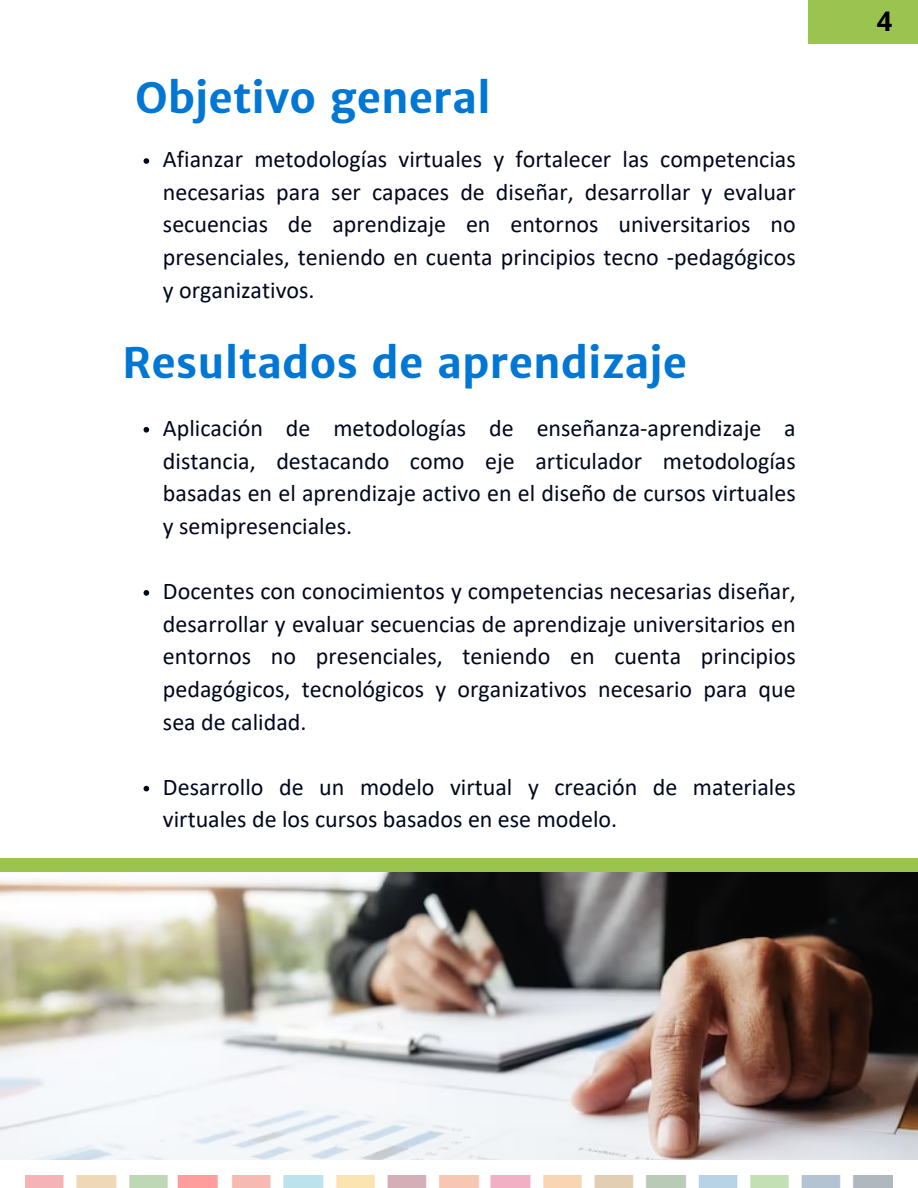
<style>
.page{position:relative;width:918px;height:1188px;background:#fff}
.page>*{position:absolute;margin:0;border:0;box-sizing:border-box;transform-origin:0 0}
.t1{font:700 42px "Merriweather Sans";color:#0077d4}
.t2{font:700 27px "Open Sans";color:#000}
.t3{font:24px/32.7px "Calibri";color:#01081d;text-align:justify}
</style>
<div class="page">
<div style="left:809px;top:0;width:109px;height:44px;background:#9ac34f"></div>
<div style="left:0;top:858px;width:918px;height:15px;background:#9ac34f"></div>
<img style="left:26px;top:1175px;width:867px;height:13px">
<img style="left:0;top:873px;width:918px;height:287px">
<svg style="left:144px;top:158px;width:5px;height:6px"></svg>
<svg style="left:144px;top:427px;width:5px;height:6px"></svg>
<svg style="left:144px;top:590px;width:5px;height:6px"></svg>
<svg style="left:144px;top:786px;width:5px;height:5px"></svg>
<h1 class="t1" style="left:135px;top:72px;width:358px">Objetivo general</h1>
<p class="t3" style="left:163px;top:145px;width:634px">Afianzar metodologías virtuales y fortalecer las competencias necesarias para ser capaces de diseñar, desarrollar y evaluar secuencias de aprendizaje en entornos universitarios no presenciales, teniendo en cuenta principios tecno -pedagógicos y organizativos.</p>
<p class="t1" style="left:122px;top:336px;width:567px">Resultados de aprendizaje</p>
<h1 class="t3" style="left:163px;top:414px;width:634px">Aplicación de metodologías de enseñanza-aprendizaje a distancia, destacando como eje articulador metodologías basadas en el aprendizaje activo en el diseño de cursos virtuales y semipresenciales.</h1>
<p class="t3" style="left:163px;top:577px;width:634px">Docentes con conocimientos y competencias necesarias diseñar, desarrollar y evaluar secuencias de aprendizaje universitarios en entornos no presenciales, teniendo en cuenta principios pedagógicos, tecnológicos y organizativos necesario para que sea de calidad.</p>
<p class="t3" style="left:163px;top:772px;width:634px">Desarrollo de un modelo virtual y creación de materiales virtuales de los cursos basados en ese modelo.</p>
<p class="t2" style="left:877px;top:3px;width:17px">4</p>
</div>
